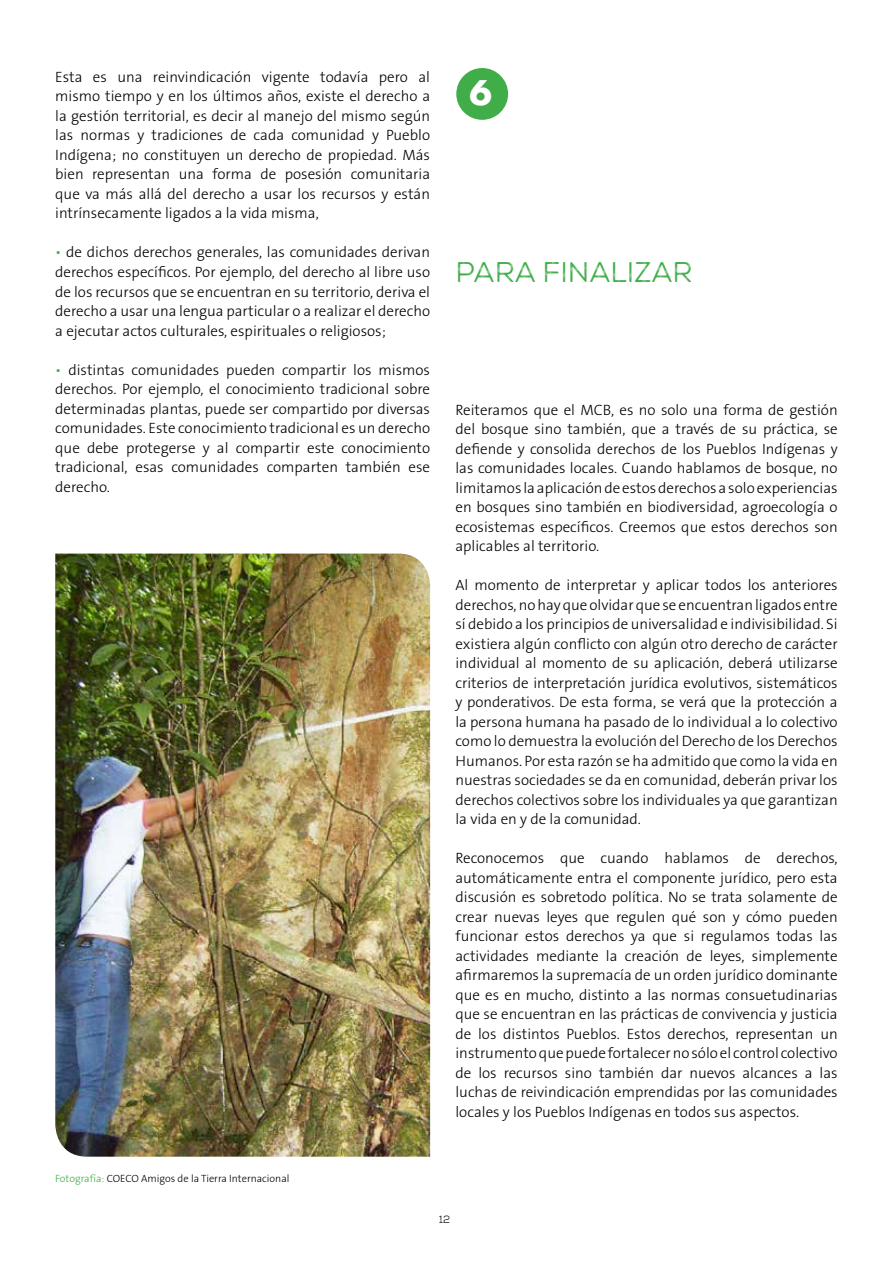
<style>
.page{position:relative;width:893px;height:1263px;background:#fff}
.page>*{position:absolute;margin:0;border:0;box-sizing:border-box;transform-origin:0 0}
.t1{font:700 33px "Futura";color:#fff}
.t2{font:28.5px "Nexa Rust Sans Book 02";color:#41ad49}
.t3{font:300 15px/19.5px "The Sans B3";color:#000;text-align:justify}
.t4{font:300 10.5px "The Sans B3";color:#000}
.t5{font:10.5px "Nexa Rust Sans Book 02";color:#000}
.s1{color:#41ad49}
</style>
<div class="page">
<div style="left:456px;top:68px;width:52px;height:52px;background:#41ad49;border-radius:50%"></div>
<img style="left:55px;top:554px;width:375px;height:603px">
<p class="t3" style="left:55px;top:68px;width:376px">Esta es una reinvindicación vigente todavía pero al mismo tiempo y en los últimos años, existe el derecho a la gestión territorial, es decir al manejo del mismo según las normas y tradiciones de cada comunidad y Pueblo Indígena; no constituyen un derecho de propiedad. Más bien representan una forma de posesión comunitaria que va más allá del derecho a usar los recursos y están intrínsecamente ligados a la vida misma,</p>
<p class="t3" style="left:55px;top:243px;width:376px"><span class="s1">•</span> de dichos derechos generales, las comunidades derivan derechos específicos. Por ejemplo, del derecho al libre uso de los recursos que se encuentran en su territorio, deriva el derecho a usar una lengua particular o a realizar el derecho a ejecutar actos culturales, espirituales o religiosos;</p>
<p class="t3" style="left:55px;top:360px;width:376px"><span class="s1">•</span> distintas comunidades pueden compartir los mismos derechos. Por ejemplo, el conocimiento tradicional sobre determinadas plantas, puede ser compartido por diversas comunidades. Este conocimiento tradicional es un derecho que debe protegerse y al compartir este conocimiento tradicional, esas comunidades comparten también ese derecho.</p>
<h1 class="t1" style="left:470px;top:69px;width:24px">6</h1>
<h2 class="t2" style="left:455px;top:256px;width:239px">PARA FINALIZAR</h2>
<p class="t3" style="left:455px;top:400px;width:384px">Reiteramos que el MCB, es no solo una forma de gestión del bosque sino también, que a través de su práctica, se defiende y consolida derechos de los Pueblos Indígenas y las comunidades locales. Cuando hablamos de bosque, no limitamos la aplicación de estos derechos a solo experiencias en bosques sino también en biodiversidad, agroecología o ecosistemas específicos. Creemos que estos derechos son aplicables al territorio.</p>
<p class="t3" style="left:455px;top:576px;width:384px">Al momento de interpretar y aplicar todos los anteriores derechos, no hay que olvidar que se encuentran ligados entre sí debido a los principios de universalidad e indivisibilidad. Si existiera algún conflicto con algún otro derecho de carácter individual al momento de su aplicación, deberá utilizarse criterios de interpretación jurídica evolutivos, sistemáticos y ponderativos. De esta forma, se verá que la protección a la persona humana ha pasado de lo individual a lo colectivo como lo demuestra la evolución del Derecho de los Derechos Humanos. Por esta razón se ha admitido que como la vida en nuestras sociedades se da en comunidad, deberán privar los derechos colectivos sobre los individuales ya que garantizan la vida en y de la comunidad.</p>
<p class="t3" style="left:455px;top:849px;width:384px">Reconocemos que cuando hablamos de derechos, automáticamente entra el componente jurídico, pero esta discusión es sobretodo política. No se trata solamente de crear nuevas leyes que regulen qué son y cómo pueden funcionar estos derechos ya que si regulamos todas las actividades mediante la creación de leyes, simplemente afirmaremos la supremacía de un orden jurídico dominante que es en mucho, distinto a las normas consuetudinarias que se encuentran en las prácticas de convivencia y justicia de los distintos Pueblos. Estos derechos, representan un instrumento que puede fortalecer no sólo el control colectivo de los recursos sino también dar nuevos alcances a las luchas de reivindicación emprendidas por las comunidades locales y los Pueblos Indígenas en todos sus aspectos.</p>
<p class="t4" style="left:55px;top:1173px;width:236px"><span class="s1">Fotografía:</span> COECO Amigos de la Tierra Internacional</p>
<p class="t5" style="left:439px;top:1213px;width:13px">12</p>
</div>
